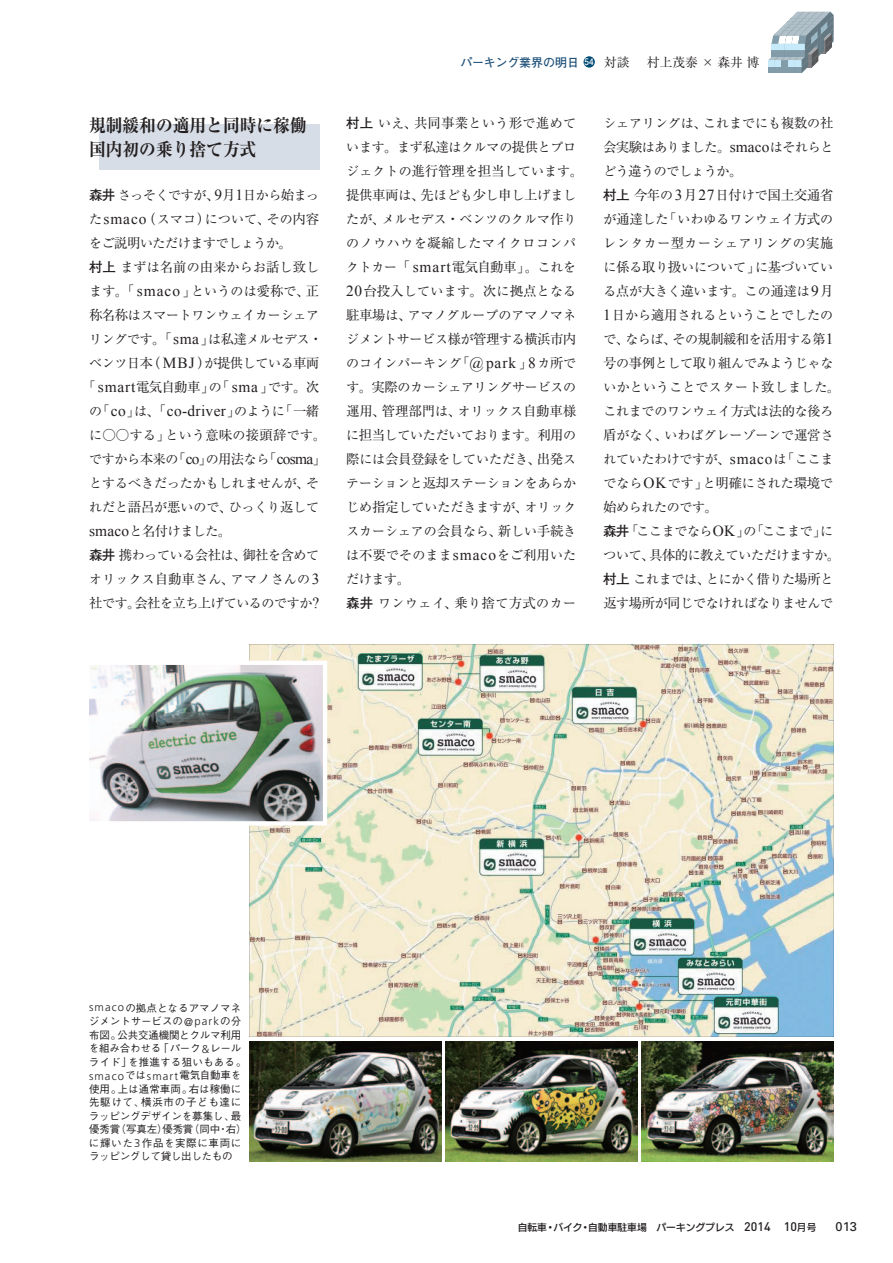
<style>
.page{position:relative;width:893px;height:1263px;background:#fff}
.page>*{position:absolute;margin:0;border:0;box-sizing:border-box;transform-origin:0 0}
.t1{font:700 expanded 18px/24px "Ryumin Pr 5";color:#231f20;scale:.93 1}
.t2{font:15.45px/24px "Times New Roman";letter-spacing:.02em;color:#231f20;text-align:center}
.t3{font:13.5px "Ryumin Pr 5";letter-spacing:-.02em;color:#231f20}
.t4{font:12.9px/24px "Ryumin Pr 5";letter-spacing:-.01em;color:#231f20}
.t5{font:12.75px "Ryumin Pr 5";letter-spacing:-.005em;color:#231f20}
.t6{font:12.75px "Univers";color:#231f20}
.t7{font:700 12px "Futo Go B101 Pr 5";letter-spacing:-.025em;color:#20527a}
.t8{font:300 11.25px "Frutiger";letter-spacing:.1em;color:#231f20}
.t9{font:500 10.5px/13.5px "Gothic BBB Pr 5";color:#231f20}
.t10{font:9.75px "New Rodin CID DB";color:#231f20}
.s1{font-family:"Futo Go B101 Pr 5";font-weight:700;font-size:13.5px}
.s2{font-family:"Hira Min Pro W3";font-size:13.5px}
.s3{font-family:"Times New Roman";font-size:15.45px}
.s4{font-size:13.5px}
.s5{font-family:"Ryumin Pr 5";font-size:13.5px}
.s6{font-family:"Ryumin Pr 5";font-size:12.9px}
.s7{font-size:9px;color:#fff}
.s8{font-family:"Ryumin Pr 5";font-weight:400;font-size:12.75px;color:#231f20}
.s9{font-family:"Hira Min Pro W3"}
.s10{font-size:12.9px}
.s11{font-family:"Futo Go B101 Pr 5";font-weight:700}
.s12{font-family:"Frutiger";font-weight:300;font-size:11.25px}
.s13{font-family:"Gothic BBB Pr 5";font-weight:500;font-size:10.5px}
.s14{font-family:"DIN";font-weight:500;font-size:12.3px}
</style>
<div class="page">
<div style="left:583px;top:56px;width:12px;height:12px;background:#004b74;border-radius:50%"></div>
<svg style="left:768px;top:12px;width:66px;height:61px"></svg>
<img style="left:250px;top:644px;width:583px;height:393px">
<img style="left:446px;top:1041px;width:191px;height:121px">
<img style="left:642px;top:1041px;width:191px;height:121px">
<img style="left:250px;top:1041px;width:191px;height:121px">
<img style="left:89px;top:658px;width:240px;height:169px">
<div style="left:99px;top:125px;width:220px;height:45px;background:#d7dde6"></div>
<h1 class="t1" style="left:89px;top:112px;width:236px">規制緩和の適用と同時に稼働国内初の乗り捨て方式</h1>
<p class="t4" style="left:89px;top:182px;width:235px"><span class="s1">森井</span>さっそくですが<span class="s2">、</span><span class="s3">9</span><span class="s4">月</span><span class="s3">1</span><span class="s4">日</span>から<span class="s4">始</span>まった<span class="s3">smaco</span><span class="s2">（</span>スマコ<span class="s2">）</span>について<span class="s2">、</span>その<span class="s4">内容</span>をご<span class="s4">説明</span>いただけますでしょうか<span class="s2">。<br></span><span class="s1">村上</span>まずは<span class="s4">名前</span>の<span class="s4">由来</span>からお<span class="s4">話</span>し<span class="s4">致</span>します<span class="s2">。「</span> <span class="s3">smaco</span> <span class="s2">」</span>というのは<span class="s4">愛称</span>で<span class="s2">、</span><span class="s4">正称名称</span>はスマートワンウェイカーシェアリングです<span class="s2">。「</span><span class="s3">sma</span><span class="s2">」</span>は<span class="s4">私達</span>メルセデス<span class="s2">・</span>ベンツ<span class="s4">日本</span><span class="s2">（</span> <span class="s3">MBJ</span> <span class="s2">）</span>が<span class="s4">提供</span>している<span class="s4">車両</span></p>
<p class="t2" style="left:82px;top:375px;width:239px"><span class="s2">「</span>smart<span class="s5">電気自動車</span><span class="s2">」</span><span class="s6">の</span><span class="s2">「</span>sma <span class="s2">」</span><span class="s6">です</span><span class="s2">。</span><span class="s5">次</span><span class="s6">の</span><span class="s2">「</span>co<span class="s2">」</span><span class="s6">は</span><span class="s2">、「</span>co-driver<span class="s2">」</span><span class="s6">のように</span><span class="s2">「</span><span class="s5">一緒</span></p>
<p class="t4" style="left:89px;top:422px;width:239px">に<span class="s4">○○</span>する<span class="s2">」</span>という<span class="s4">意味</span>の<span class="s4">接頭辞</span>です<span class="s2">。</span>ですから<span class="s4">本来</span>の<span class="s2">「</span><span class="s3">co</span><span class="s2">」</span>の<span class="s4">用法</span>なら<span class="s2">「</span><span class="s3">cosma</span><span class="s2">」</span>とするべきだったかもしれませんが<span class="s2">、</span>それだと<span class="s4">語呂</span>が<span class="s4">悪</span>いので<span class="s2">、</span>ひっくり<span class="s4">返</span>して</p>
<p class="t2" style="left:89px;top:519px;width:144px">smaco<span class="s6">と</span><span class="s5">名付</span><span class="s6">けました</span><span class="s2">。</span></p>
<p class="t4" style="left:89px;top:542px;width:232px;text-align:justify"><span class="s1">森井</span><span class="s4">携</span>わっている<span class="s4">会社</span>は<span class="s2">、</span><span class="s4">御社</span>を<span class="s4">含</span>めてオリックス<span class="s4">自動車</span>さん<span class="s2">、</span>アマノさんの<span class="s3">3</span><span class="s4">社</span>です<span class="s2">。</span><span class="s4">会社</span>を<span class="s4">立</span>ち<span class="s4">上</span>げているのですか<span class="s3">?</span></p>
<p class="t7" style="left:461px;top:52px;width:171px">パーキング業界の明日 <span class="s7">54</span> <span class="s8">対談</span></p>
<p class="t5" style="left:647px;top:52px;width:114px">村上茂泰 × 森井博</p>
<p class="t4" style="left:346px;top:110px;width:239px"><span class="s1">村上</span>いえ<span class="s2">、</span><span class="s4">共同事業</span>という<span class="s4">形</span>で<span class="s4">進</span>めています<span class="s2">。</span>まず<span class="s4">私達</span>はクルマの<span class="s4">提供</span>とプロジェクトの<span class="s4">進行管理</span>を<span class="s4">担当</span>しています<span class="s2">。</span><span class="s4">提供車両</span>は<span class="s2">、</span><span class="s4">先</span>ほども<span class="s4">少</span>し<span class="s4">申</span>し<span class="s4">上</span>げましたが<span class="s2">、</span>メルセデス<span class="s2">・</span>ベンツのクルマ<span class="s4">作</span>りのノウハウを<span class="s4">凝縮</span>したマイクロコンパクトカー<span class="s2">「</span> <span class="s3">smart</span><span class="s4">電気自動車</span><span class="s2">」。</span>これを<br><span class="s3">20</span><span class="s4">台投入</span>しています<span class="s2">。</span><span class="s4">次</span>に<span class="s4">拠点</span>となる<span class="s4">駐車場</span>は<span class="s2">、</span>アマノグループのアマノマネジメントサービス<span class="s4">様</span>が<span class="s4">管理</span>する<span class="s4">横浜市内</span>のコインパーキング<span class="s2">「</span><span class="s3">@park</span> <span class="s2">」</span><span class="s3">8</span>カ<span class="s4">所</span>です<span class="s2">。</span><span class="s4">実際</span>のカーシェアリングサービスの</p>
<p class="t3" style="left:346px;top:400px;width:232px">運用<span class="s9">、</span>管理部門<span class="s10">は</span><span class="s9">、</span><span class="s10">オリックス</span>自動車様</p>
<p class="t4" style="left:346px;top:422px;width:232px">に<span class="s4">担当</span>していただいております<span class="s2">。</span><span class="s4">利用</span>の<span class="s4">際</span>には<span class="s4">会員登録</span>をしていただき<span class="s2">、</span><span class="s4">出発</span>ステーションと<span class="s4">返却</span>ステーションをあらかじめ<span class="s4">指定</span>していただきますが<span class="s2">、</span>オリックスカーシェアの<span class="s4">会員</span>なら<span class="s2">、</span><span class="s4">新</span>しい<span class="s4">手続</span>きは<span class="s4">不要</span>でそのまま<span class="s3">smaco</span>をご<span class="s4">利用</span>いただけます<span class="s2">。<br></span><span class="s1">森井</span>ワンウェイ<span class="s2">、</span><span class="s4">乗</span>り<span class="s4">捨</span>て<span class="s4">方式</span>のカー</p>
<p class="t4" style="left:603px;top:110px;width:232px;text-align:justify">シェアリングは<span class="s2">、</span>これまでにも<span class="s4">複数</span>の<span class="s4">社会実験</span>はありました<span class="s2">。</span><span class="s3">smaco</span>はそれらとどう<span class="s4">違</span>うのでしょうか<span class="s2">。</span></p>
<p class="t3" style="left:603px;top:184px;width:232px"><span class="s11">村上</span>今年<span class="s10">の</span><span class="s3">3</span>月<span class="s3">27</span>日付<span class="s10">けで</span>国土交通省</p>
<p class="t4" style="left:603px;top:206px;width:239px">が<span class="s4">通達</span>した<span class="s2">「</span>いわゆるワンウェイ<span class="s4">方式</span>のレンタカー<span class="s4">型</span>カーシェアリングの<span class="s4">実施</span>に<span class="s4">係</span>る<span class="s4">取</span>り<span class="s4">扱</span>いについて<span class="s2">」</span>に<span class="s4">基</span>づいている<span class="s4">点</span>が<span class="s4">大</span>きく<span class="s4">違</span>います<span class="s2">。</span>この<span class="s4">通達</span>は<span class="s3">9</span><span class="s4">月<br></span><span class="s3">1</span><span class="s4">日</span>から<span class="s4">適用</span>されるということでしたので<span class="s2">、</span>ならば<span class="s2">、</span>その<span class="s4">規制緩和</span>を<span class="s4">活用</span>する<span class="s4">第</span><span class="s3">1</span><span class="s4">号</span>の<span class="s4">事例</span>として<span class="s4">取</span>り<span class="s4">組</span>んでみようじゃないかということでスタート<span class="s4">致</span>しました<span class="s2">。</span>これまでのワンウェイ<span class="s4">方式</span>は<span class="s4">法的</span>な<span class="s4">後</span>ろ<span class="s4">盾</span>がなく<span class="s2">、</span>いわばグレーゾーンで<span class="s4">運営</span>されていたわけですが<span class="s2">、</span><span class="s3">smaco</span>は<span class="s2">「</span>ここまでなら<span class="s3">OK</span>です<span class="s2">」</span>と<span class="s4">明確</span>にされた<span class="s4">環境</span>で<span class="s4">始</span>められたのです<span class="s2">。<br></span><span class="s1">森井</span><span class="s2">「</span>ここまでなら<span class="s3">OK</span><span class="s2">」</span>の<span class="s2">「</span>ここまで<span class="s2">」</span>について<span class="s2">、</span><span class="s4">具体的</span>に<span class="s4">教</span>えていただけますか<span class="s2">。</span><span class="s1">村上</span>これまでは<span class="s2">、</span>とにかく<span class="s4">借</span>りた<span class="s4">場所</span>と<span class="s4">返</span>す<span class="s4">場所</span>が<span class="s4">同</span>じでなければなりませんで</p>
<p class="t9" style="left:89px;top:1000px;width:159px"><span class="s12">smaco</span>の拠点となるアマノマネジメントサービスの<span class="s12">@park</span>の分布図。公共交通機関とクルマ利用を組み合わせる「パーク<span class="s12">&amp;</span>レールライド」を推進する狙いもある。</p>
<p class="t8" style="left:89px;top:1069px;width:154px">smaco<span class="s13">では</span>smart<span class="s13">電気自動車を</span></p>
<p class="t9" style="left:89px;top:1081px;width:159px">使用。上は通常車両。右は稼働に先駆けて、横浜市の子ども達にラッピングデザインを募集し、最優秀賞（写真左）優秀賞（同中・右）に輝いた<span class="s12">3</span>作品を実際に車両にラッピングして貸し出したもの</p>
<p class="t10" style="left:518px;top:1220px;width:300px">自転車・バイク・自動車駐車場　パーキングプレス　<span class="s14">2014</span>　 <span class="s14">10</span>月号</p>
<p class="t6" style="left:836px;top:1219px;width:23px">013</p>
</div>
